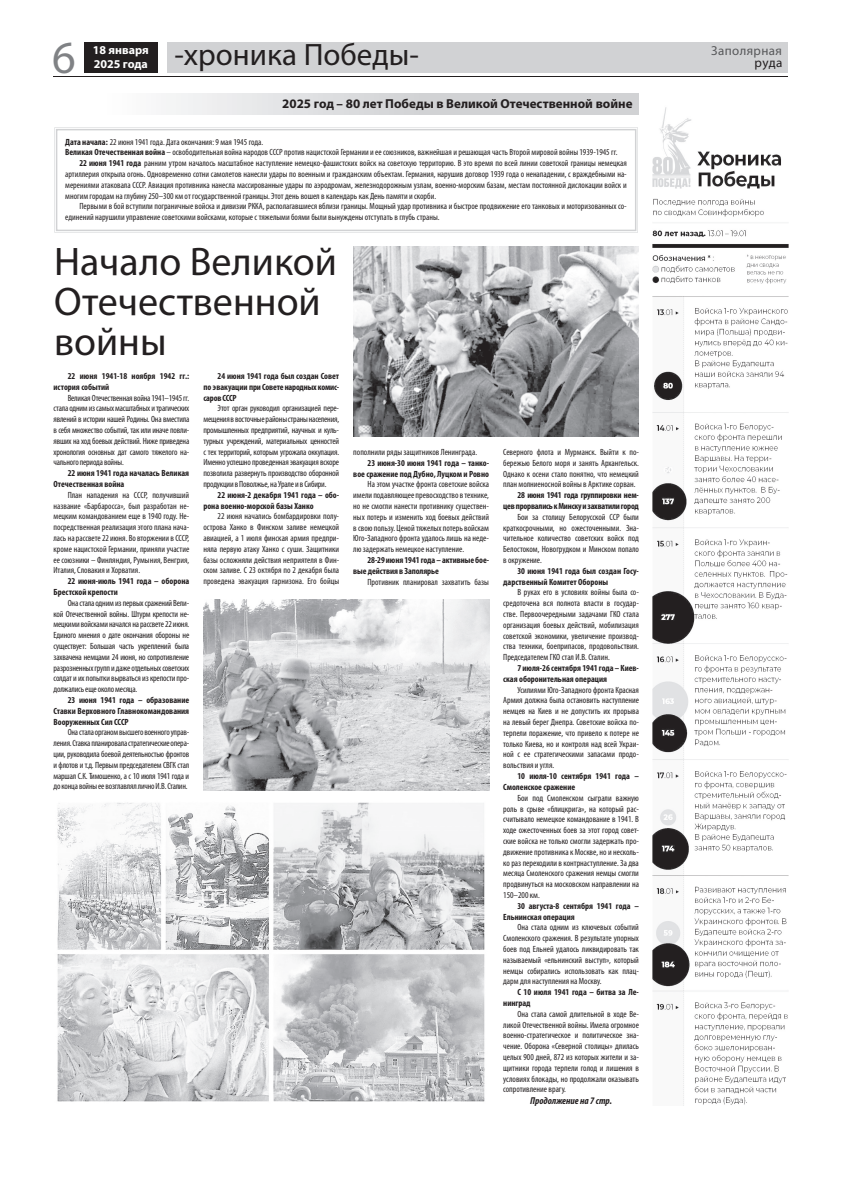
<style>
.page{position:relative;width:842px;height:1191px;background:#fff}
.page>*{position:absolute;margin:0;border:0;box-sizing:border-box;transform-origin:0 0}
.t1{font:46.1px "Myriad Pro";color:#808285}
.t2{font:40px/40px "Myriad Pro";color:#231f20}
.t3{font:31px "Myriad Pro";color:#231f20}
.t4{font:700 13px "Myriad Pro";color:#231f20}
.t5{font:13px "Myriad Pro";letter-spacing:.03em;color:#57585a}
.t6{font:13px "Myriad Pro";color:#231f20}
.t7{font:700 12px/14.4px "Myriad Pro";color:#fff}
.t8{font:italic 700 condensed 10px "Myriad Pro";color:#231f20}
.t9{font:condensed 9px/10.8px "Myriad Pro";color:#231f20;text-align:justify}
.t10{font:700 condensed 9px/10.8px "Myriad Pro";color:#231f20}
.t11{font:700 condensed 9px/10.8px "Myriad Pro";letter-spacing:-.02em;color:#231f20;text-align:right}
.s1{font-weight:700}
</style>
<div class="page">
<div style="left:168px;top:43px;width:620px;height:30px;background:#d1d2d4"></div>
<div style="left:85px;top:43px;width:73px;height:30px;background:#231f20"></div>
<hr style="left:54px;top:76px;width:734px;height:1px;background:#231f20">
<img style="left:653px;top:107px;width:135px;height:999px">
<div style="left:54px;top:94px;width:584px;height:20px;background:linear-gradient(to right,#fdfdfd,#c5c7c9)"></div>
<svg style="left:54px;top:127px;width:584px;height:106px;fill:#e7e8e9"></svg>
<svg style="left:56px;top:129px;width:580px;height:102px"></svg>
<img style="left:354px;top:247px;width:285px;height:189px">
<img style="left:57px;top:802px;width:428px;height:300px">
<img style="left:203px;top:599px;width:286px;height:191px">
<h1 class="t1" style="left:52px;top:39px;width:25px">6</h1>
<h3 class="t7" style="left:93px;top:43px;width:58px">18 января<br>2025 года</h3>
<h3 class="t3" style="left:174px;top:43px;width:246px">-хроника Победы-</h3>
<h3 class="t5" style="left:711px;top:46px;width:72px">Заполярная</h3>
<h3 class="t6" style="left:755px;top:58px;width:29px">руда</h3>
<h3 class="t4" style="left:282px;top:99px;width:352px">2025 год – 80 лет Победы в Великой Отечественной войне</h3>
<p class="t9" style="left:65px;top:137px;width:200px"><span class="s1">Дата начала:</span> 22 июня 1941 года. Дата окончания: 9 мая 1945 года.</p>
<p class="t9" style="left:65px;top:148px;width:554px"><span class="s1">Великая Отечественная война</span> – освободительная война народов СССР против нацистской Германии и ее союзников, важнейшая и решающая часть Второй мировой войны 1939-1945 гг.</p>
<p class="t9" style="left:79px;top:159px;width:549px"><span class="s1">22 июня 1941 года</span> ранним утром началось масштабное наступление немецко-фашистских войск на советскую территорию. В это время по всей линии советской границы немецкая</p>
<p class="t9" style="left:65px;top:169px;width:563px">артиллерия открыла огонь. Одновременно сотни самолетов нанесли удары по военным и гражданским объектам. Германия, нарушив договор 1939 года о ненападении, с враждебными на-</p>
<p class="t9" style="left:65px;top:180px;width:563px">мерениями атаковала СССР. Авиация противника нанесла массированные удары по аэродромам, железнодорожным узлам, военно-морским базам, местам постоянной дислокации войск и</p>
<p class="t9" style="left:65px;top:191px;width:372px">многим городам на глубину 250–300 км от государственной границы. Этот день вошел в календарь как День памяти и скорби.</p>
<p class="t9" style="left:79px;top:202px;width:549px">Первыми в бой вступили пограничные войска и дивизии РККА, располагавшиеся вблизи границы. Мощный удар противника и быстрое продвижение его танковых и моторизованных со-</p>
<p class="t9" style="left:65px;top:213px;width:376px">единений нарушили управление советскими войсками, которые с тяжелыми боями были вынуждены отступать в глубь страны.</p>
<h2 class="t2" style="left:54px;top:245px;width:285px">Начало Великой<br>Отечественной войны</h2>
<p class="t10" style="left:54px;top:371px;width:137px;text-indent:14px">22 июня 1941-18 ноября 1942 гг.: история событий</p>
<p class="t9" style="left:54px;top:393px;width:137px;text-indent:14px">Великая Отечественная война 1941–1945 гг. стала одним из самых масштабных и трагических явлений в истории нашей Родины. Она вместила в себя множество событий, так или иначе повли&shy;явших на ход боевых действий. Ниже приведена хронология основных дат самого тяжелого на&shy;чального периода войны.</p>
<p class="t10" style="left:54px;top:468px;width:137px;text-indent:14px">22 июня 1941 года началась Великая<br>Отечественная война</p>
<p class="t9" style="left:54px;top:490px;width:137px;text-indent:14px">План нападения на СССР, получивший название «Барбаросса», был разработан не&shy;мецким командованием еще в 1940 году. Не&shy;посредственная реализация этого плана нача&shy;лась на рассвете 22 июня. Во вторжении в СССР, кроме нацистской Германии, приняли участие ее союзники – Финляндия, Румыния, Венгрия, Италия, Словакия и Хорватия.</p>
<p class="t10" style="left:54px;top:576px;width:137px;text-indent:14px">22 июня-июль 1941 года – оборона<br>Брестской крепости</p>
<p class="t9" style="left:54px;top:598px;width:137px;text-indent:14px">Она стала одним из первых сражений Вели&shy;кой Отечественной войны. Штурм крепости не&shy;мецкими войсками начался на рассвете 22 июня.<br>Единого мнения о дате окончания обороны не существует: Большая часть укреплений была захвачена немцами 24 июня, но сопротивление разрозненных групп и даже отдельных советских солдат и их попытки вырваться из крепости про&shy;должались еще около месяца.</p>
<p class="t10" style="left:54px;top:695px;width:137px;text-align:justify;text-indent:14px">23 июня 1941 года – образование Ставки Верховного Главнокомандования Вооруженных Сил СССР</p>
<p class="t9" style="left:54px;top:728px;width:137px;text-indent:14px">Она стала органом высшего военного управ&shy;ления. Ставка планировала стратегические опера&shy;ции, руководила боевой деятельностью фронтов и флотов и т.д. Первым председателем СВГК стал маршал С.К. Тимошенко, а с 10 июля 1941 года и до конца войны ее возглавлял лично И.В. Сталин.</p>
<p class="t10" style="left:203px;top:371px;width:137px;text-align:justify;text-indent:14px">24 июня 1941 года был создан Совет по эвакуации при Совете народных комис&shy;саров СССР</p>
<p class="t9" style="left:203px;top:404px;width:137px;text-indent:14px">Этот орган руководил организацией пере&shy;мещения в восточные районы страны населения, промышленных предприятий, научных и куль&shy;турных учреждений, материальных ценностей с тех территорий, которым угрожала оккупация.<br>Именно успешно проведенная эвакуация вскоре позволила развернуть производство оборонной продукции в Поволжье, на Урале и в Сибири.</p>
<p class="t10" style="left:203px;top:490px;width:137px;text-indent:14px">22 июня-2 декабря 1941 года – обо&shy;рона военно-морской базы Ханко</p>
<p class="t9" style="left:203px;top:512px;width:137px;text-indent:14px">22 июня начались бомбардировки полу&shy;острова Ханко в Финском заливе немецкой авиацией, а 1 июля финская армия предпри&shy;няла первую атаку Ханко с суши. Защитники базы осложняли действия неприятеля в Фин&shy;ском заливе. С 23 октября по 2 декабря была проведена эвакуация гарнизона. Его бойцы</p>
<p class="t9" style="left:353px;top:447px;width:125px">пополнили ряды защитников Ленинграда.</p>
<p class="t10" style="left:353px;top:458px;width:137px;text-align:right">23 июня-30 июня 1941 года – танко-<br>вое сражение под Дубно, Луцком и Ровно</p>
<p class="t9" style="left:353px;top:480px;width:137px;text-indent:14px">На этом участке фронта советские войска имели подавляющее превосходство в технике, но не смогли нанести противнику существен&shy;ных потерь и изменить ход боевых действий в свою пользу. Ценой тяжелых потерь войскам Юго-Западного фронта удалось лишь на неде&shy;лю задержать немецкое наступление.</p>
<p class="t10" style="left:353px;top:555px;width:137px;text-indent:14px">28-29 июня 1941 года – активные бое&shy;вые действия в Заполярье</p>
<p class="t9" style="left:367px;top:577px;width:123px">Противник планировал захватить базы</p>
<p class="t9" style="left:503px;top:447px;width:137px">Северного флота и Мурманск. Выйти к по&shy;бережью Белого моря и занять Архангельск.<br>Однако к осени стало понятно, что немецкий план молниеносной войны в Арктике сорван.</p>
<p class="t11" style="left:503px;top:490px;width:137px">28 июня 1941 года группировки нем-<br>цев прорвались к Минску и захватили город</p>
<p class="t9" style="left:503px;top:512px;width:137px;text-indent:14px">Бои за столицу Белорусской ССР были краткосрочными, но ожесточенными. Зна&shy;чительное количество советских войск под Белостоком, Новогрудком и Минском попало в окружение.</p>
<p class="t10" style="left:503px;top:566px;width:137px;text-indent:14px">30 июня 1941 года был создан Госу&shy;дарственный Комитет Обороны</p>
<p class="t9" style="left:503px;top:588px;width:137px;text-indent:14px">В руках его в условиях войны была со&shy;средоточена вся полнота власти в государ&shy;стве. Первоочередными задачами ГКО стала организация боевых действий, мобилизация советской экономики, увеличение производ&shy;ства техники, боеприпасов, продовольствия.<br>Председателем ГКО стал И.В. Сталин.</p>
<p class="t10" style="left:503px;top:663px;width:137px;text-indent:14px">7 июля-26 сентября 1941 года – Киев&shy;ская оборонительная операция</p>
<p class="t9" style="left:503px;top:685px;width:137px;text-indent:14px">Усилиями Юго-Западного фронта Красная Армия должна была остановить наступление немцев на Киев и не допустить их прорыва на левый берег Днепра. Советские войска по&shy;терпели поражение, что привело к потере не только Киева, но и контроля над всей Украи&shy;ной с ее стратегическими запасами продо&shy;вольствия и угля.</p>
<p class="t10" style="left:503px;top:771px;width:137px;text-indent:14px">10 июля-10 сентября 1941 года –<br>Смоленское сражение</p>
<p class="t9" style="left:503px;top:793px;width:137px;text-indent:14px">Бои под Смоленском сыграли важную роль в срыве «блицкрига», на который рас&shy;считывало немецкое командование в 1941. В ходе ожесточенных боев за этот город совет&shy;ские войска не только смогли задержать про&shy;движение противника к Москве, но и несколь&shy;ко раз переходили в контрнаступление. За два месяца Смоленского сражения немцы смогли продвинуться на московском направлении на 150–200 км.</p>
<p class="t10" style="left:503px;top:901px;width:137px;text-indent:14px">30 августа-8 сентября 1941 года –<br>Ельнинская операция</p>
<p class="t9" style="left:503px;top:922px;width:137px;text-indent:14px">Она стала одним из ключевых событий Смоленского сражения. В результате упорных боев под Ельней удалось ликвидировать так называемый «ельнинский выступ», который немцы собирались использовать как плац&shy;дарм для наступления на Москву.</p>
<p class="t10" style="left:503px;top:987px;width:137px;text-indent:14px">С 10 июля 1941 года – битва за Ле&shy;нинград</p>
<p class="t9" style="left:503px;top:1009px;width:137px;text-indent:14px">Она стала самой длительной в ходе Ве&shy;ликой Отечественной войны. Имела огромное военно-стратегическое и политическое зна&shy;чение. Оборона «Северной столицы» длилась целых 900 дней, 872 из которых жители и за&shy;щитники города терпели голод и лишения в условиях блокады, но продолжали оказывать сопротивление врагу.</p>
<p class="t8" style="left:530px;top:1097px;width:84px">Продолжение на 7 стр.</p>
</div>
